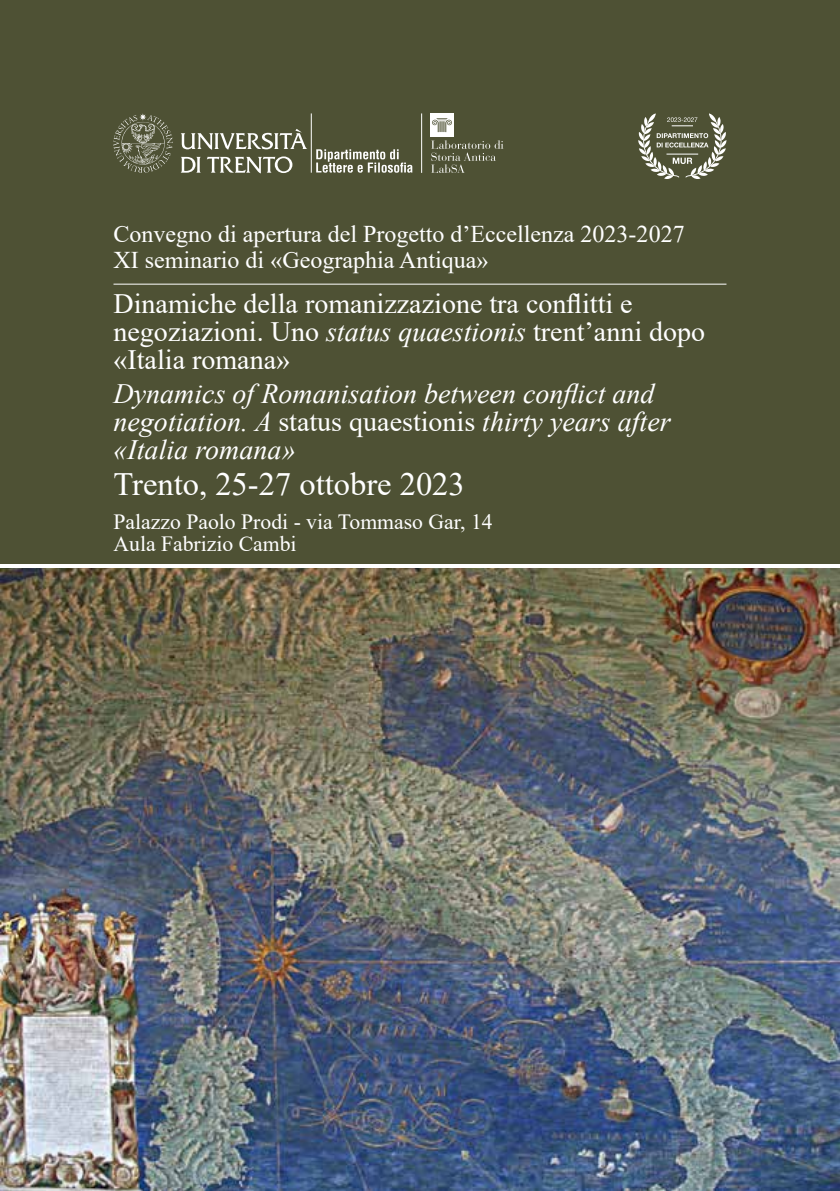
<style>
.page{position:relative;width:840px;height:1191px;background:#fff}
.page>*{position:absolute;margin:0;border:0;box-sizing:border-box;transform-origin:0 0}
.t1{font:32.6px "Times New Roman";color:#fff}
.t2{font:28px/28px "Times New Roman";color:#fff}
.t3{font:italic 28px/28px "Times New Roman";color:#fff}
.t4{font:24px/25.8px "Times New Roman";color:#fff}
.t5{font:21.6px/22.6px "Times New Roman";color:#fff}
.s1{font-style:italic}
.s2{font-style:normal}
</style>
<div class="page">
<img style="left:0;top:568px;width:839px;height:623px">
<div style="left:0;top:0;width:839px;height:564px;background:#4e5134"></div>
<hr style="left:113px;top:284px;width:613px;height:1px;background:#fff">
<svg style="left:113px;top:113px;width:60px;height:60px"></svg>
<svg style="left:181px;top:156px;width:111px;height:17px"></svg>
<svg style="left:181px;top:129px;width:126px;height:21px"></svg>
<hr style="left:311px;top:113px;width:1px;height:60px;background:#fff">
<svg style="left:316px;top:149px;width:96px;height:24px"></svg>
<hr style="left:421px;top:113px;width:1px;height:60px;background:#fff">
<svg style="left:431px;top:140px;width:72px;height:33px"></svg>
<div style="left:430px;top:114px;width:23px;height:23px;background:#fff"></div>
<svg style="left:432px;top:118px;width:20px;height:14px"></svg>
<svg style="left:638px;top:113px;width:88px;height:66px"></svg>
<p class="t4" style="left:113px;top:220px;width:572px">Convegno di apertura del Progetto d’Eccellenza 2023-2027<br>XI seminario di «Geographia Antiqua»</p>
<p class="t2" style="left:113px;top:289px;width:593px">Dinamiche della romanizzazione tra conflitti e negoziazioni. Uno <span class="s1">status quaestionis</span> trent’anni dopo «Italia romana»</p>
<p class="t3" style="left:113px;top:378px;width:558px">Dynamics of Romanisation between conflict and negotiation. A <span class="s2">status quaestionis</span> thirty years after «Italia romana»</p>
<p class="t1" style="left:113px;top:461px;width:352px">Trento, 25-27 ottobre 2023</p>
<p class="t5" style="left:113px;top:509px;width:380px">Palazzo Paolo Prodi - via Tommaso Gar, 14<br>Aula Fabrizio Cambi</p>
</div>
